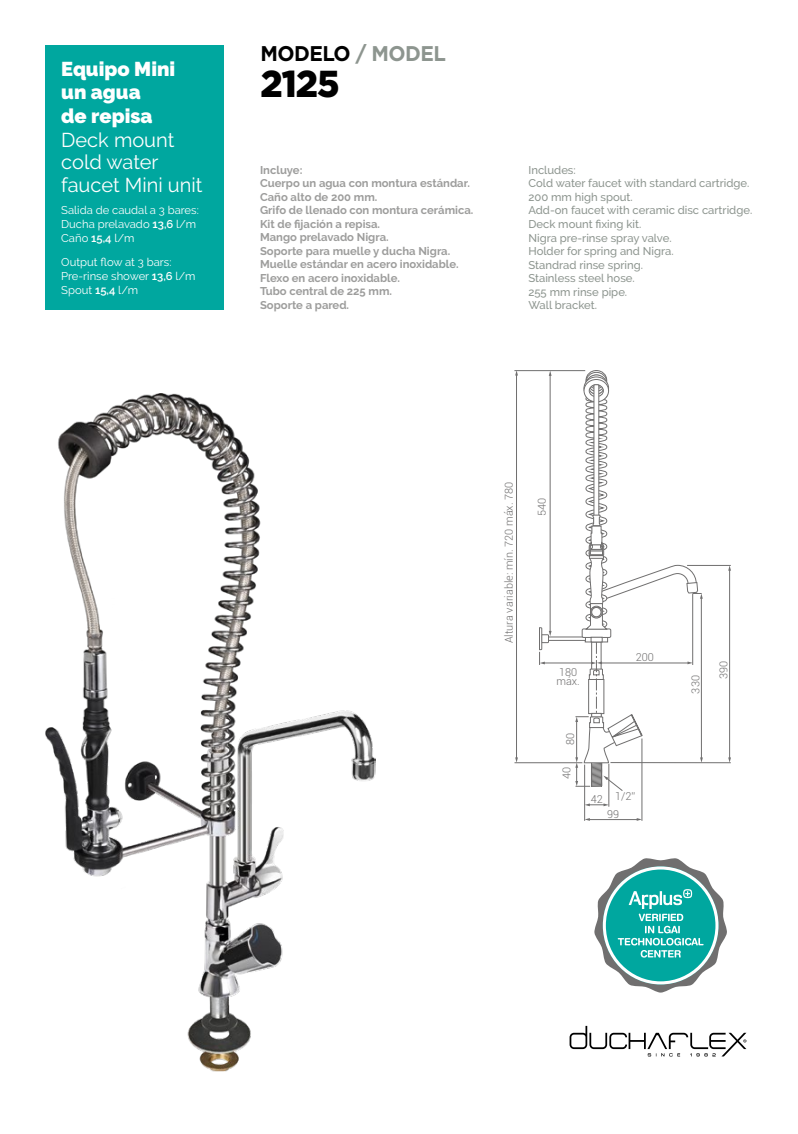
<style>
.page{position:relative;width:798px;height:1134px;background:#fff}
.page>*{position:absolute;margin:0;border:0;box-sizing:border-box;transform-origin:0 0}
.t1{font:900 37.5px "Gotham";color:#000;scale:.95 1}
.t2{font:700 21.25px "Gotham";letter-spacing:-.025em;color:#000;scale:.95 1}
.t3{font:20px/22.5px "Raleway";color:#fff}
.t4{font:900 20px/23.2px "Raleway";color:#fff}
.t5{font:700 11.25px/13.5px "Raleway";color:#9d9d9c}
.t6{font:500 11.25px/13.5px "Raleway";color:#8d958f}
.t7{font:11.25px/13.8px "Raleway";color:#fff}
.t8{font:300 10.88px/9.4px "Roboto";color:#706f6f}
.s1{font-weight:600}
.s2{color:#8d958f}
</style>
<div class="page">
<svg style="left:569px;top:1026px;width:177px;height:30px"></svg>
<div style="left:45px;top:45px;width:178px;height:264px;background:#00a79f"></div>
<svg style="left:594px;top:858px;width:133px;height:134px"></svg>
<img style="left:45px;top:393px;width:330px;height:678px">
<hr style="left:514px;top:762px;width:68px;height:1px;background:#706f6f">
<hr style="left:516px;top:375px;width:1px;height:383px;background:#706f6f">
<hr style="left:610px;top:762px;width:120px;height:1px;background:#706f6f">
<hr style="left:729px;top:570px;width:1px;height:188px;background:#706f6f">
<hr style="left:686px;top:565px;width:44px;height:1px;background:#706f6f">
<hr style="left:584px;top:765px;width:1px;height:56px;background:#706f6f">
<hr style="left:608px;top:764px;width:1px;height:43px;background:#706f6f">
<svg style="left:584px;top:803px;width:24px;height:3px"></svg>
<hr style="left:588px;top:819px;width:49px;height:1px;background:#706f6f">
<svg style="left:584px;top:818px;width:5px;height:3px"></svg>
<svg style="left:636px;top:818px;width:5px;height:3px"></svg>
<hr style="left:641px;top:738px;width:1px;height:83px;background:#706f6f">
<hr style="left:514px;top:370px;width:71px;height:1px;background:#706f6f">
<hr style="left:549px;top:375px;width:1px;height:257px;background:#706f6f">
<hr style="left:543px;top:663px;width:49px;height:1px;background:#706f6f">
<svg style="left:539px;top:627px;width:12px;height:38px"></svg>
<svg style="left:575px;top:370px;width:127px;height:421px"></svg>
<h3 class="t4" style="left:61px;top:58px;width:115px">Equipo Mini un agua<br>de repisa</h3>
<h3 class="t3" style="left:61px;top:129px;width:143px">Deck mount cold water faucet Mini unit</h3>
<p class="t7" style="left:61px;top:203px;width:139px">Salida de caudal a 3 bares:<br>Ducha prelavado <span class="s1">13,6</span> l/m<br>Caño <span class="s1">15,4</span> l/m</p>
<p class="t7" style="left:61px;top:256px;width:136px">Output flow at 3 bars:<br>Pre-rinse shower <span class="s1">13,6</span> l/m<br>Spout <span class="s1">15,4</span> l/m</p>
<h2 class="t2" style="left:260px;top:40px;width:197px">MODELO <span class="s2">/ MODEL</span></h2>
<h1 class="t1" style="left:260px;top:58px;width:85px">2125</h1>
<p class="t5" style="left:260px;top:163px;width:215px">Incluye:<br>Cuerpo un agua con montura estándar.<br>Caño alto de 200 mm.<br>Grifo de llenado con montura cerámica.<br>Kit de fijación a repisa.<br>Mango prelavado Nigra.<br>Soporte para muelle y ducha Nigra.<br>Muelle estándar en acero inoxidable.<br>Flexo en acero inoxidable.<br>Tubo central de 225 mm.<br>Soporte a pared.</p>
<p class="t6" style="left:528px;top:163px;width:225px">Includes:<br>Cold water faucet with standard cartridge.<br>200 mm high spout.<br>Add-on faucet with ceramic disc cartridge.<br>Deck mount fixing kit.<br>Nigra pre-rinse spray valve.<br>Holder for spring and Nigra.<br>Standrad rinse spring.<br>Stainless steel hose.<br>255 mm rinse pipe.<br>Wall bracket.</p>
<p class="t8" style="left:503px;top:643px;width:163px;rotate:-90deg">Altura variable: mín. 720 máx. 780</p>
<p class="t8" style="left:536px;top:516px;width:20px;rotate:-90deg">540</p>
<p class="t8" style="left:556px;top:667px;width:25px">180 máx.</p>
<p class="t8" style="left:635px;top:652px;width:20px">200</p>
<p class="t8" style="left:565px;top:745px;width:14px;rotate:-90deg">80</p>
<p class="t8" style="left:561px;top:779px;width:14px;rotate:-90deg">40</p>
<p class="t8" style="left:590px;top:794px;width:14px">42</p>
<p class="t8" style="left:615px;top:791px;width:22px">1/2”</p>
<p class="t8" style="left:607px;top:809px;width:14px">99</p>
<p class="t8" style="left:690px;top:693px;width:20px;rotate:-90deg">330</p>
<p class="t8" style="left:718px;top:679px;width:20px;rotate:-90deg">390</p>
</div>
